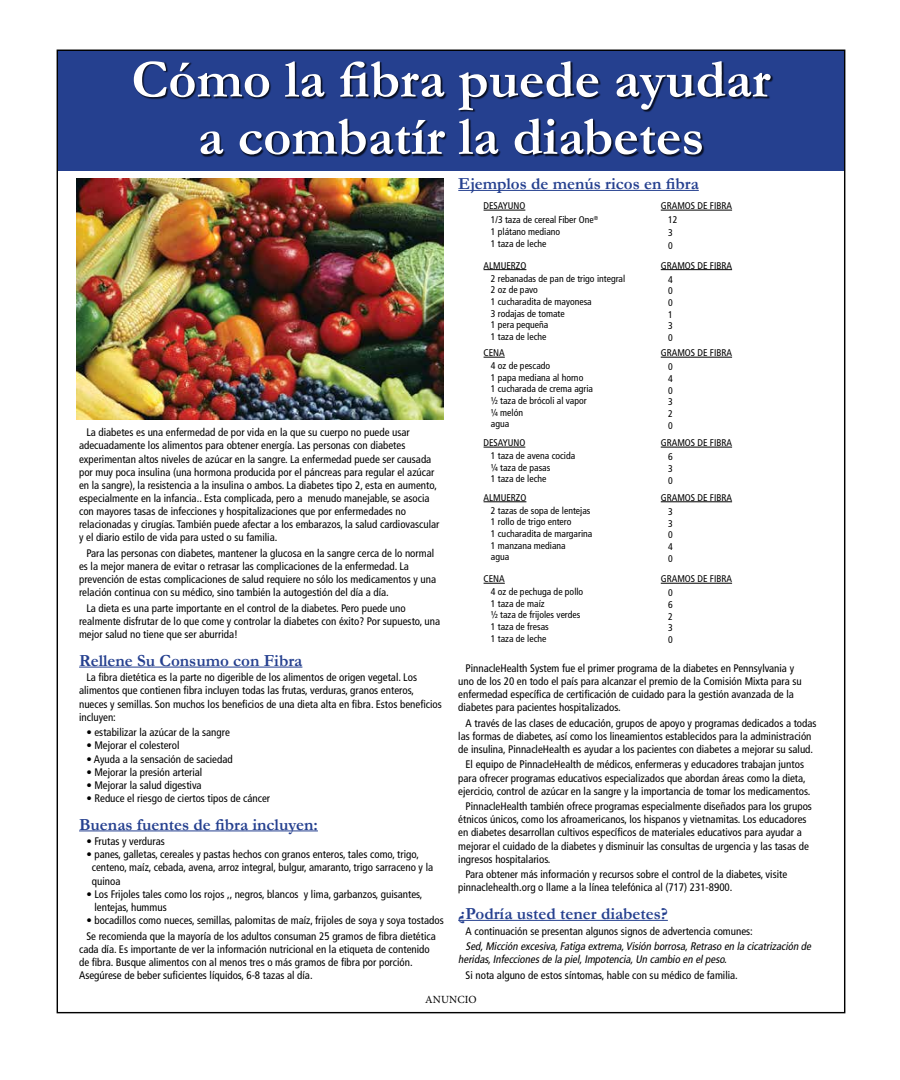
<style>
.page{position:relative;width:900px;height:1080px;background:#fff}
.page>*{position:absolute;margin:0;border:0;box-sizing:border-box;transform-origin:0 0}
.t1{font:700 54.5px/57.2px "Garamond";color:#fff;text-align:center}
.t2{font:700 17px "Garamond";color:#25408f}
.t3{font:condensed 11px/13.1px "Frutiger LT Std";color:#000}
.t4{font:italic condensed 11px/13.1px "Frutiger LT Std";color:#000}
.t5{font:11px "Minion Pro";letter-spacing:.01em;color:#000}
.t6{font:condensed 9.75px/11.6px "Frutiger LT Std";color:#000}
</style>
<div class="page">
<div style="left:57px;top:50px;width:788px;height:121px;background:#25408f"></div>
<img style="left:77px;top:178px;width:367px;height:241px">
<div style="left:135px;top:62px;width:638px;height:96px;background:#000;opacity:.75"></div>
<hr style="left:79px;top:667px;width:223px;height:1px;background:#25408f">
<hr style="left:79px;top:831px;width:239px;height:1px;background:#25408f">
<hr style="left:458px;top:190px;width:241px;height:1px;background:#25408f">
<hr style="left:484px;top:210px;width:41px;height:1px;background:#000">
<hr style="left:661px;top:210px;width:71px;height:1px;background:#000">
<hr style="left:484px;top:269px;width:42px;height:1px;background:#000">
<hr style="left:661px;top:269px;width:71px;height:1px;background:#000">
<hr style="left:458px;top:920px;width:210px;height:1px;background:#25408f">
<svg style="left:484px;top:357px;width:21px;height:1px"></svg>
<hr style="left:661px;top:357px;width:71px;height:1px;background:#000">
<hr style="left:484px;top:447px;width:41px;height:1px;background:#000">
<hr style="left:661px;top:447px;width:71px;height:1px;background:#000">
<hr style="left:484px;top:502px;width:42px;height:1px;background:#000">
<hr style="left:661px;top:502px;width:71px;height:1px;background:#000">
<svg style="left:484px;top:583px;width:21px;height:1px"></svg>
<hr style="left:661px;top:583px;width:71px;height:1px;background:#000">
<h1 class="t1" style="left:131px;top:50px;width:641px">Cómo la fibra puede ayudar a combatír la diabetes</h1>
<h2 class="t2" style="left:458px;top:174px;width:242px">Ejemplos de menús ricos en fibra</h2>
<p class="t6" style="left:491px;top:199px;width:109px;line-height:14.1px;text-indent:-7px">DESAYUNO<br>1/3 taza de cereal Fiber One<sup>®</sup></p>
<p class="t6" style="left:491px;top:226px;width:71px">1 plátano mediano<br>1 taza de leche</p>
<p class="t6" style="left:668px;top:199px;width:66px;line-height:14.1px;text-indent:-7px">GRAMOS DE FIBRA<br>12</p>
<p class="t6" style="left:668px;top:226px;width:6px;line-height:12.9px">3<br>0</p>
<p class="t3" style="left:79px;top:426px;width:362px;text-indent:7px">La diabetes es una enfermedad de por vida en la que su cuerpo no puede usar adecuadamente los alimentos para obtener energía. Las personas con diabetes experimentan altos niveles de azúcar en la sangre. La enfermedad puede ser causada por muy poca insulina (una hormona producida por el páncreas para regular el azúcar en la sangre), la resistencia a la insulina o ambos. La diabetes tipo 2, esta en aumento, especialmente en la infancia.. Esta complicada, pero a menudo manejable, se asocia con mayores tasas de infecciones y hospitalizaciones que por enfermedades no relacionadas y cirugías. También puede afectar a los embarazos, la salud cardiovascular y el diario estilo de vida para usted o su familia.</p>
<p class="t3" style="left:79px;top:547px;width:359px;text-indent:7px">Para las personas con diabetes, mantener la glucosa en la sangre cerca de lo normal es la mejor manera de evitar o retrasar las complicaciones de la enfermedad. La prevención de estas complicaciones de salud requiere no sólo los medicamentos y una relación continua con su médico, sino también la autogestión del día a día.</p>
<p class="t3" style="left:79px;top:602px;width:363px;text-indent:7px">La dieta es una parte importante en el control de la diabetes. Pero puede uno realmente disfrutar de lo que come y controlar la diabetes con éxito? Por supuesto, una mejor salud no tiene que ser aburrida!</p>
<h2 class="t2" style="left:79px;top:650px;width:225px">Rellene Su Consumo con Fibra</h2>
<p class="t3" style="left:79px;top:671px;width:364px;text-indent:7px">La fibra dietética es la parte no digerible de los alimentos de origen vegetal. Los alimentos que contienen fibra incluyen todas las frutas, verduras, granos enteros, nueces y semillas. Son muchos los beneficios de una dieta alta en fibra. Estos beneficios incluyen:</p>
<p class="t3" style="left:86px;top:726px;width:145px">• estabilizar la azúcar de la sangre</p>
<p class="t3" style="left:86px;top:739px;width:95px">• Mejorar el colesterol</p>
<p class="t3" style="left:86px;top:752px;width:148px">• Ayuda a la sensación de saciedad</p>
<p class="t3" style="left:86px;top:765px;width:118px">• Mejorar la presión arterial</p>
<p class="t3" style="left:86px;top:779px;width:117px">• Mejorar la salud digestiva</p>
<p class="t3" style="left:86px;top:792px;width:185px">• Reduce el riesgo de ciertos tipos de cáncer</p>
<h2 class="t2" style="left:79px;top:814px;width:240px">Buenas fuentes de fibra incluyen:</h2>
<p class="t3" style="left:86px;top:835px;width:80px">• Frutas y verduras</p>
<p class="t3" style="left:92px;top:848px;width:343px;text-indent:-5px">• panes, galletas, cereales y pastas hechos con granos enteros, tales como, trigo, centeno, maíz, cebada, avena, arroz integral, bulgur, amaranto, trigo sarraceno y la quinoa</p>
<p class="t3" style="left:94px;top:887px;width:330px;text-indent:-8px">• Los Frijoles tales como los rojos ,, negros, blancos y lima, garbanzos, guisantes, lentejas, hummus</p>
<p class="t3" style="left:86px;top:912px;width:359px;line-height:15.5px">• bocadillos como nueces, semillas, palomitas de maíz, frijoles de soya y soya tostados<br>Se recomienda que la mayoría de los adultos consuman 25 gramos de fibra dietética</p>
<p class="t3" style="left:79px;top:942px;width:352px">cada día. Es importante de ver la información nutricional en la etiqueta de contenido de fibra. Busque alimentos con al menos tres o más gramos de fibra por porción.<br>Asegúrese de beber suficientes líquidos, 6-8 tazas al día.</p>
<p class="t6" style="left:491px;top:259px;width:136px;line-height:12.9px;text-indent:-7px">ALMUERZO<br>2 rebanadas de pan de trigo integral</p>
<p class="t6" style="left:491px;top:284px;width:102px">2 oz de pavo<br>1 cucharadita de mayonesa<br>3 rodajas de tomate<br>1 pera pequeña<br>1 taza de leche</p>
<p class="t6" style="left:491px;top:346px;width:61px;line-height:12.9px;text-indent:-7px">CENA<br>4 oz de pescado</p>
<p class="t6" style="left:491px;top:372px;width:104px">1 papa mediana al horno<br>1 cucharada de crema agria ½ taza de brócoli al vapor ¼ melón<br>agua</p>
<p class="t6" style="left:491px;top:436px;width:86px;line-height:12.9px;text-indent:-7px">DESAYUNO<br>1 taza de avena cocida</p>
<p class="t6" style="left:491px;top:462px;width:61px">¼ taza de pasas<br>1 taza de leche</p>
<p class="t6" style="left:491px;top:491px;width:101px;line-height:12.9px;text-indent:-7px">ALMUERZO<br>2 tazas de sopa de lentejas</p>
<p class="t6" style="left:491px;top:516px;width:103px">1 rollo de trigo entero<br>1 cucharadita de margarina<br>1 manzana mediana<br>agua</p>
<p class="t6" style="left:491px;top:573px;width:94px;line-height:12.9px;text-indent:-7px">CENA<br>4 oz de pechuga de pollo</p>
<p class="t6" style="left:491px;top:598px;width:91px">1 taza de maíz<br>½ taza de frijoles verdes<br>1 taza de fresas<br>1 taza de leche</p>
<p class="t6" style="left:668px;top:258px;width:66px;line-height:14.1px;text-indent:-7px">GRAMOS DE FIBRA<br>4</p>
<p class="t6" style="left:668px;top:285px;width:6px;text-align:justify">0<br>0<br>1<br>3<br>0</p>
<p class="t6" style="left:668px;top:346px;width:66px;line-height:14.1px;text-indent:-7px">GRAMOS DE FIBRA<br>0</p>
<p class="t6" style="left:668px;top:373px;width:6px;text-align:justify">4<br>0<br>3<br>2<br>0</p>
<p class="t6" style="left:668px;top:436px;width:66px;line-height:14.1px;text-indent:-7px">GRAMOS DE FIBRA<br>6</p>
<p class="t6" style="left:668px;top:463px;width:6px">3<br>0</p>
<p class="t6" style="left:668px;top:490px;width:66px;line-height:14.1px;text-indent:-7px">GRAMOS DE FIBRA<br>3</p>
<p class="t6" style="left:668px;top:517px;width:6px;text-align:justify">3<br>0<br>4<br>0</p>
<p class="t6" style="left:668px;top:572px;width:66px;line-height:14.1px;text-indent:-7px">GRAMOS DE FIBRA<br>0</p>
<p class="t6" style="left:668px;top:599px;width:6px;text-align:justify">6<br>2<br>3<br>0</p>
<p class="t3" style="left:458px;top:661px;width:345px;text-indent:7px">PinnacleHealth System fue el primer programa de la diabetes en Pennsylvania y uno de los 20 en todo el país para alcanzar el premio de la Comisión Mixta para su enfermedad específica de certificación de cuidado para la gestión avanzada de la diabetes para pacientes hospitalizados.</p>
<p class="t3" style="left:458px;top:716px;width:360px;text-indent:7px">A través de las clases de educación, grupos de apoyo y programas dedicados a todas las formas de diabetes, así como los lineamientos establecidos para la administración de insulina, PinnacleHealth es ayudar a los pacientes con diabetes a mejorar su salud.</p>
<p class="t3" style="left:458px;top:758px;width:354px;text-align:center">El equipo de PinnacleHealth de médicos, enfermeras y educadores trabajan juntos para ofrecer programas educativos especializados que abordan áreas como la dieta, ejercicio, control de azúcar en la sangre y la importancia de tomar los medicamentos.</p>
<p class="t3" style="left:458px;top:800px;width:355px;text-indent:7px">PinnacleHealth también ofrece programas especialmente diseñados para los grupos étnicos únicos, como los afroamericanos, los hispanos y vietnamitas. Los educadores en diabetes desarrollan cultivos específicos de materiales educativos para ayudar a mejorar el cuidado de la diabetes y disminuir las consultas de urgencia y las tasas de ingresos hospitalarios.</p>
<p class="t3" style="left:458px;top:868px;width:330px;text-indent:7px">Para obtener más información y recursos sobre el control de la diabetes, visite pinnaclehealth.org o llame a la línea telefónica al (717) 231-8900.</p>
<h2 class="t2" style="left:458px;top:904px;width:211px">¿Podría usted tener diabetes?</h2>
<p class="t3" style="left:466px;top:924px;width:289px">A continuación se presentan algunos signos de advertencia comunes:</p>
<p class="t4" style="left:458px;top:940px;width:357px;text-indent:7px">Sed,Micción excesiva,Fatiga extrema,Visión borrosa,Retraso en la cicatrización de heridas,Infeccionesde la piel,Impotencia,Un cambio en elpeso.</p>
<p class="t3" style="left:466px;top:969px;width:274px">Si nota alguno de estos síntomas, hable con su médico de familia.</p>
<p class="t5" style="left:425px;top:992px;width:53px">ANUNCIO</p>
</div>
